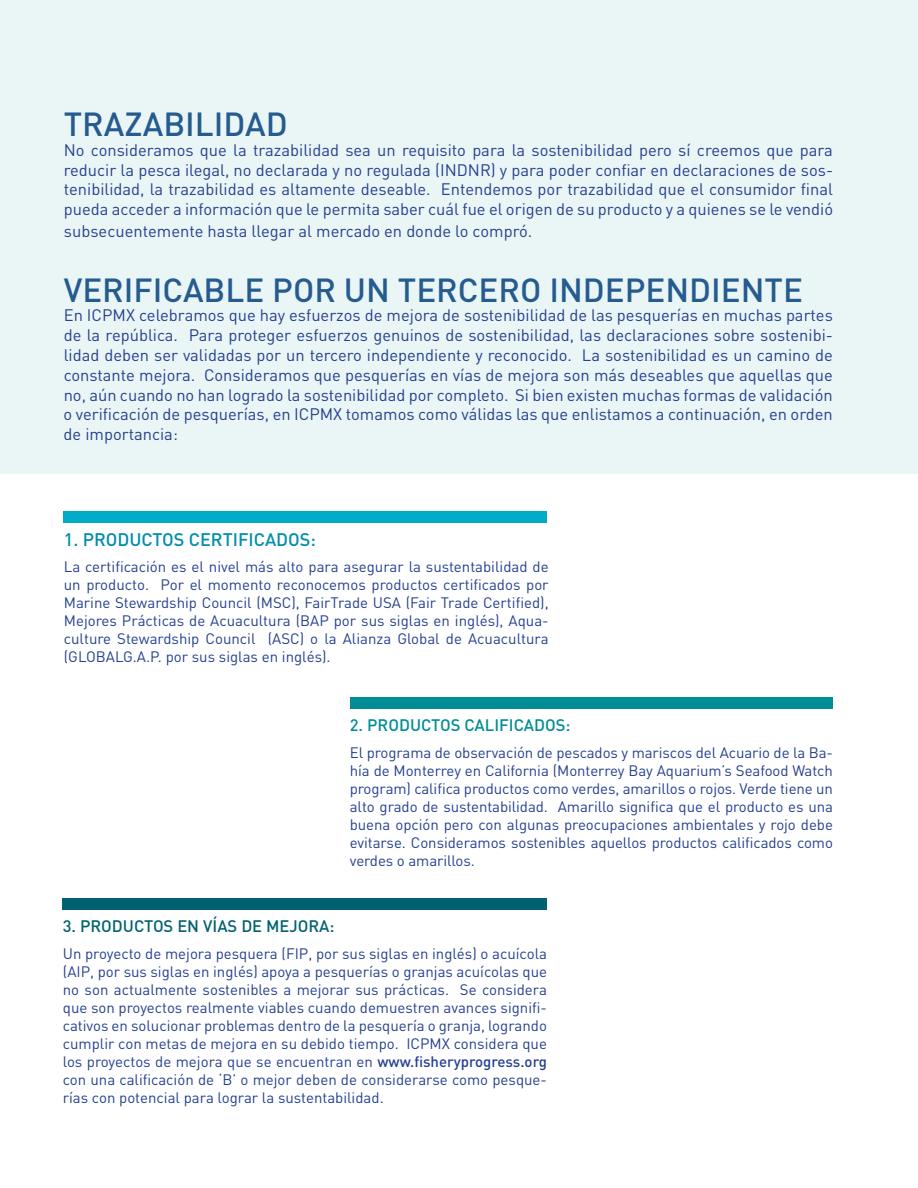
<style>
.page{position:relative;width:918px;height:1188px;background:#fff}
.page>*{position:absolute;margin:0;border:0;box-sizing:border-box;transform-origin:0 0}
.t1{font:500 33px "DIN";color:#255b8f}
.t2{font:500 18px "DIN";color:#008ea9}
.t3{font:16.5px/19.8px "DIN";color:#25408f;text-align:justify}
.t4{font:500 16.5px "DIN";color:#006271}
.t5{font:500 16.5px "DIN";color:#008d96}
.t6{font:15px/18px "DIN";color:#25408f;text-align:justify}
.s1{font-weight:500}
</style>
<div class="page">
<div style="left:0;top:0;width:918px;height:474px;background:#eaf5f6"></div>
<hr style="left:917px;top:974px;width:1px;height:214px;background:#eaf5f6">
<div style="left:64px;top:511px;width:483px;height:12px;background:#00abc7"></div>
<div style="left:351px;top:697px;width:482px;height:12px;background:#008d96"></div>
<div style="left:63px;top:898px;width:484px;height:12px;background:#006271"></div>
<h1 class="t1" style="left:64px;top:103px;width:226px">TRAZABILIDAD</h1>
<p class="t3" style="left:64px;top:140px;width:771px">No consideramos que la trazabilidad sea un requisito para la sostenibilidad pero sí creemos que para reducir la pesca ilegal, no declarada y no regulada (INDNR) y para poder confiar en declaraciones de sos&shy;tenibilidad, la trazabilidad es altamente deseable. Entendemos por trazabilidad que el consumidor final pueda acceder a información que le permita saber cuál fue el origen de su producto y a quienes se le vendió</p>
<p class="t3" style="left:64px;top:221px;width:470px">subsecuentemente hasta llegar al mercado en donde lo compró.</p>
<h1 class="t1" style="left:64px;top:269px;width:741px">VERIFICABLE POR UN TERCERO INDEPENDIENTE</h1>
<p class="t3" style="left:64px;top:305px;width:771px">En ICPMX celebramos que hay esfuerzos de mejora de sostenibilidad de las pesquerías en muchas partes de la república. Para proteger esfuerzos genuinos de sostenibilidad, las declaraciones sobre sostenibi&shy;lidad deben ser validadas por un tercero independiente y reconocido. La sostenibilidad es un camino de constante mejora. Consideramos que pesquerías en vías de mejora son más deseables que aquellas que no, aún cuando no han logrado la sostenibilidad por completo. Si bien existen muchas formas de validación o verificación de pesquerías, en ICPMX tomamos como válidas las que enlistamos a continuación, en orden de importancia:</p>
<p class="t2" style="left:64px;top:528px;width:254px">1. PRODUCTOS CERTIFICADOS:</p>
<p class="t6" style="left:64px;top:557px;width:486px">La certificación es el nivel más alto para asegurar la sustentabilidad de un producto. Por el momento reconocemos productos certificados por Marine Stewardship Council (MSC), FairTrade USA (Fair Trade Certified), Mejores Prácticas de Acuacultura (BAP por sus siglas en inglés), Aqua&shy;culture Stewardship Council (ASC) o la Alianza Global de Acuacultura (GLOBALG.A.P. por sus siglas en inglés).</p>
<p class="t5" style="left:350px;top:715px;width:222px">2. PRODUCTOS CALIFICADOS:</p>
<p class="t6" style="left:350px;top:744px;width:485px">El programa de observación de pescados y mariscos del Acuario de la Ba&shy;hía de Monterrey en California (Monterrey Bay Aquarium’s Seafood Watch program) califica productos como verdes, amarillos o rojos. Verde tiene un alto grado de sustentabilidad. Amarillo significa que el producto es una buena opción pero con algunas preocupaciones ambientales y rojo debe evitarse. Consideramos sostenibles aquellos productos calificados como verdes o amarillos.</p>
<p class="t4" style="left:63px;top:915px;width:273px">3. PRODUCTOS EN VÍAS DE MEJORA:</p>
<p class="t6" style="left:63px;top:944px;width:486px">Un proyecto de mejora pesquera (FIP, por sus siglas en inglés) o acuícola (AIP, por sus siglas en inglés) apoya a pesquerías o granjas acuícolas que no son actualmente sostenibles a mejorar sus prácticas. Se considera que son proyectos realmente viables cuando demuestren avances signifi&shy;cativos en solucionar problemas dentro de la pesquería o granja, logrando cumplir con metas de mejora en su debido tiempo. ICPMX considera que los proyectos de mejora que se encuentran en <span class="s1">www.fisheryprogress.org </span>con una calificación de ‘B’ o mejor deben de considerarse como pesque&shy;rías con potencial para lograr la sustentabilidad.</p>
</div>
